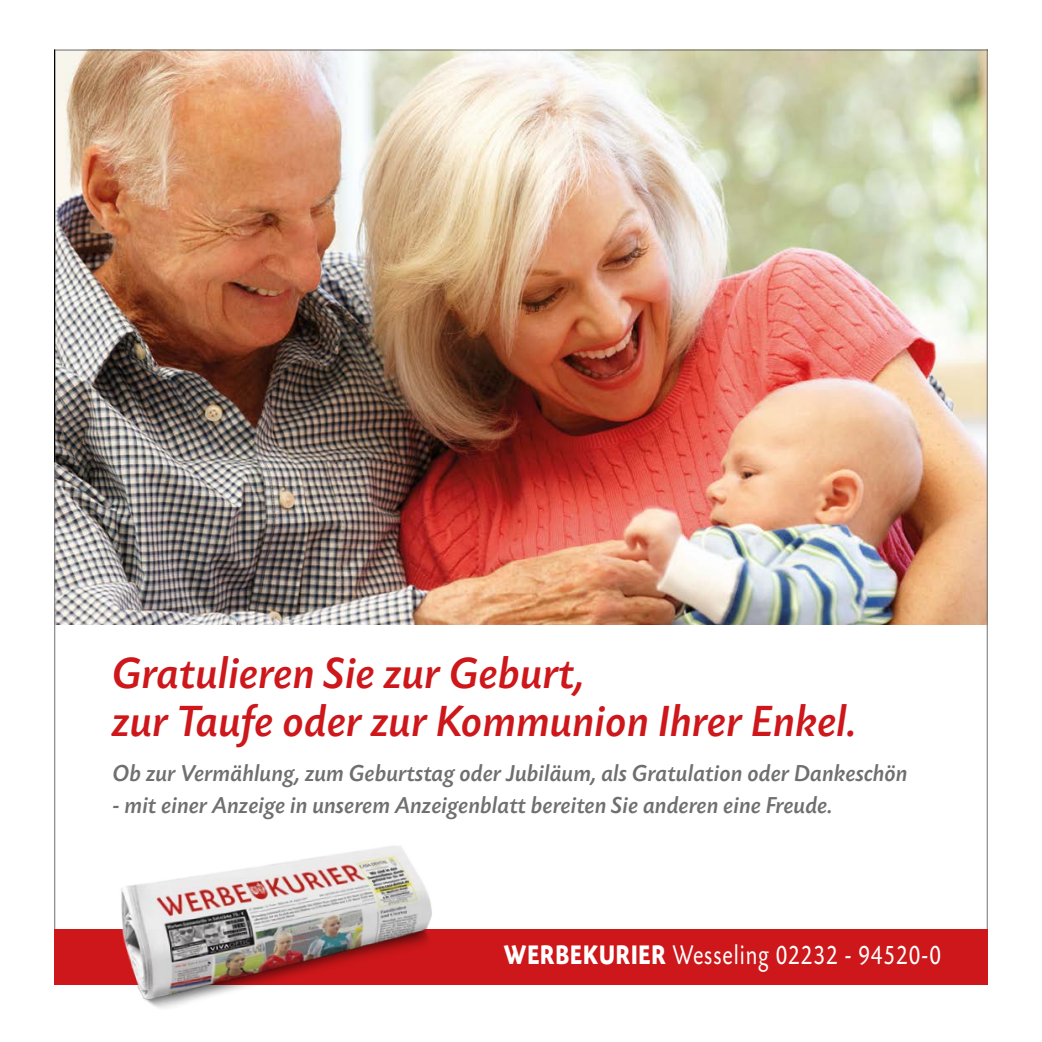
<style>
.page{position:relative;width:1042px;height:1042px;background:#fff}
.page>*{position:absolute;margin:0;border:0;box-sizing:border-box;transform-origin:0 0}
.t1{font:45.85px/48.5px "Today SB Med Ita";color:#cd171a}
.t2{font:28.18px "Today SB";letter-spacing:.04em;color:#fff;scale:.79 1}
.t3{font:24.32px "Today SB Med Ita";color:#706f6f}
.s1{font-weight:700}
</style>
<div class="page">
<img style="left:55px;top:51px;width:932px;height:573px">
<hr style="left:54px;top:50px;width:1px;height:911px;background:#706f6f">
<hr style="left:987px;top:50px;width:1px;height:911px;background:#706f6f">
<hr style="left:55px;top:50px;width:932px;height:1px;background:#706f6f">
<div style="left:54px;top:929px;width:933px;height:55px;background:#cd171a"></div>
<img style="left:90px;top:846px;width:364px;height:163px">
<hr style="left:54px;top:50px;width:1px;height:412px;background:#000">
<h1 class="t1" style="left:113px;top:650px;width:746px">Gratulieren Sie zur Geburt,<br>zur Taufe oder zur Kommunion Ihrer Enkel.</h1>
<p class="t3" style="left:113px;top:760px;width:796px">Ob zur Vermählung, zum Geburtstag oder Jubiläum, als Gratulation oder Dankeschön</p>
<p class="t3" style="left:113px;top:792px;width:721px">- mit einer Anzeige in unserem Anzeigenblatt bereiten Sie anderen eine Freude.</p>
<p class="t2" style="left:504px;top:940px;width:555px"><span class="s1">WERBEKURIER</span> Wesseling 02232 - 94520-0</p>
</div>
